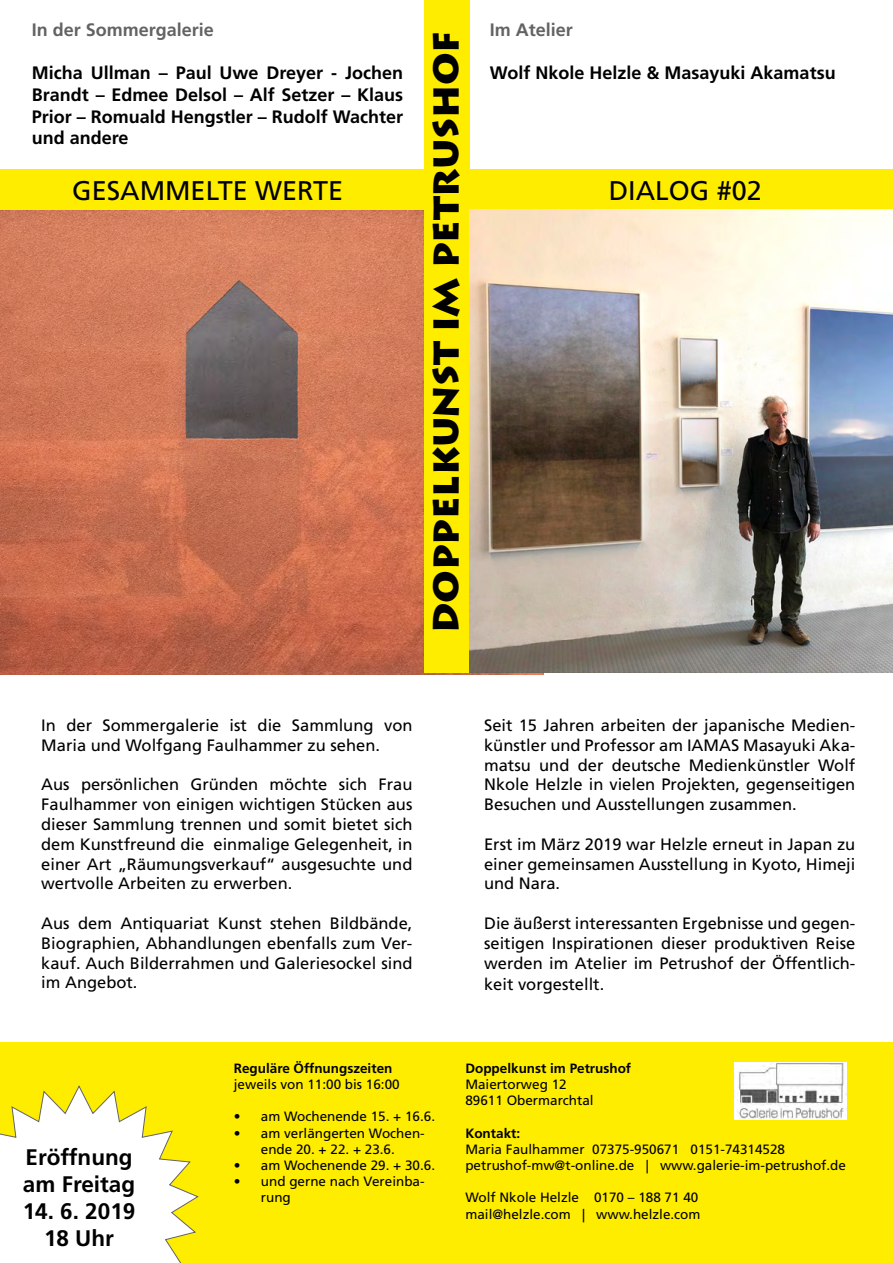
<style>
.page{position:relative;width:893px;height:1263px;background:#fff}
.page>*{position:absolute;margin:0;border:0;box-sizing:border-box;transform-origin:0 0}
.t1{font:700 36px "Lithograph";color:#000}
.t2{font:27px "Frutiger";color:#000}
.t3{font:700 22.5px "Frutiger";color:#000}
.t4{font:700 18px/21.6px "Frutiger";color:#000;text-align:justify}
.t5{font:700 18px "Frutiger";color:#646363}
.t6{font:16.5px/19.8px "Frutiger";color:#000;text-align:justify}
.t7{font:13.5px/16.2px "Frutiger";color:#000;text-align:center}
.t8{font:700 13.5px "Frutiger";color:#000}
</style>
<div class="page">
<img style="left:0;top:210px;width:544px;height:464px">
<div style="left:424px;top:0;width:45px;height:673px;background:#ffed00"></div>
<div style="left:0;top:170px;width:424px;height:40px;background:#ffed00"></div>
<div style="left:469px;top:170px;width:424px;height:40px;background:#ffed00"></div>
<img style="left:469px;top:209px;width:424px;height:464px">
<div style="left:0;top:1042px;width:893px;height:221px;background:#ffed00"></div>
<svg style="left:0;top:1085px;width:199px;height:178px"></svg>
<img style="left:734px;top:1063px;width:112px;height:56px">
<p class="t5" style="left:32px;top:19px;width:184px">In der Sommergalerie</p>
<p class="t4" style="left:32px;top:62px;width:373px">Micha Ullman – Paul Uwe Dreyer - Jochen Brandt – Edmee Delsol – Alf Setzer – Klaus Prior – Romuald Hengstler – Rudolf Wachter und andere</p>
<p class="t5" style="left:490px;top:19px;width:85px">Im Atelier</p>
<p class="t4" style="left:490px;top:62px;width:347px">Wolf Nkole Helzle &amp; Masayuki Akamatsu</p>
<p class="t1" style="left:424px;top:633px;width:604px;rotate:-90deg">DOPPELKUNST IM PETRUSHOF</p>
<p class="t2" style="left:72px;top:175px;width:273px">GESAMMELTE WERTE</p>
<p class="t2" style="left:609px;top:175px;width:155px">DIALOG #02</p>
<p class="t6" style="left:41px;top:715px;width:373px">In der Sommergalerie ist die Sammlung von<br>Maria und Wolfgang Faulhammer zu sehen.</p>
<p class="t6" style="left:41px;top:775px;width:373px">Aus persönlichen Gründen möchte sich Frau Faulhammer von einigen wichtigen Stücken aus dieser Sammlung trennen und somit bietet sich dem Kunstfreund die einmalige Gelegenheit, in einer Art „Räumungsverkauf“ ausgesuchte und wertvolle Arbeiten zu erwerben.</p>
<p class="t6" style="left:41px;top:913px;width:373px">Aus dem Antiquariat Kunst stehen Bildbände, Biographien, Abhandlungen ebenfalls zum Ver&shy;kauf. Auch Bilderrahmen und Galeriesockel sind im Angebot.</p>
<p class="t3" style="left:26px;top:1144px;width:109px">Eröffnung</p>
<p class="t3" style="left:23px;top:1171px;width:114px">am Freitag</p>
<p class="t3" style="left:23px;top:1198px;width:114px">14. 6. 2019</p>
<p class="t3" style="left:44px;top:1225px;width:72px">18 Uhr</p>
<p class="t8" style="left:234px;top:1060px;width:160px">Reguläre Öffnungszeiten</p>
<p class="t7" style="left:234px;top:1076px;width:167px">jeweils von 11:00 bis 16:00</p>
<p class="t7" style="left:234px;top:1109px;width:203px">• am Wochenende 15. + 16.6.</p>
<p class="t7" style="left:234px;top:1125px;width:192px">• am verlängerten Wochen&shy;ende 20. + 22. + 23.6.</p>
<p class="t7" style="left:234px;top:1157px;width:203px">• am Wochenende 29. + 30.6.</p>
<p class="t7" style="left:261px;top:1173px;width:165px;text-align:left;text-indent:-27px">• und gerne nach Vereinba&shy;rung</p>
<p class="t6" style="left:484px;top:715px;width:373px">Seit 15 Jahren arbeiten der japanische Medien&shy;künstler und Professor am IAMAS Masayuki Aka&shy;matsu und der deutsche Medienkünstler Wolf Nkole Helzle in vielen Projekten, gegenseitigen Besuchen und Ausstellungen zusammen.</p>
<p class="t6" style="left:484px;top:834px;width:373px">Erst im März 2019 war Helzle erneut in Japan zu einer gemeinsamen Ausstellung in Kyoto, Himeji und Nara.</p>
<p class="t6" style="left:484px;top:913px;width:373px">Die äußerst interessanten Ergebnisse und gegen&shy;seitigen Inspirationen dieser produktiven Reise werden im Atelier im Petrushof der Öffentlich-</p>
<p class="t6" style="left:484px;top:975px;width:122px">keit vorgestellt.</p>
<p class="t8" style="left:465px;top:1060px;width:167px">Doppelkunst im Petrushof</p>
<p class="t7" style="left:465px;top:1076px;width:103px">Maiertorweg 12</p>
<p class="t7" style="left:465px;top:1092px;width:130px">89611 Obermarchtal</p>
<p class="t8" style="left:465px;top:1125px;width:56px">Kontakt:</p>
<p class="t7" style="left:465px;top:1141px;width:321px">Maria Faulhammer 07375-950671 0151-74314528</p>
<p class="t7" style="left:465px;top:1157px;width:382px">petrushof-mw@t-online.de | www.galerie-im-petrushof.de</p>
<p class="t7" style="left:465px;top:1190px;width:234px">Wolf Nkole Helzle 0170 – 188 71 40</p>
<p class="t7" style="left:465px;top:1206px;width:237px">mail@helzle.com | www.helzle.com</p>
</div>
